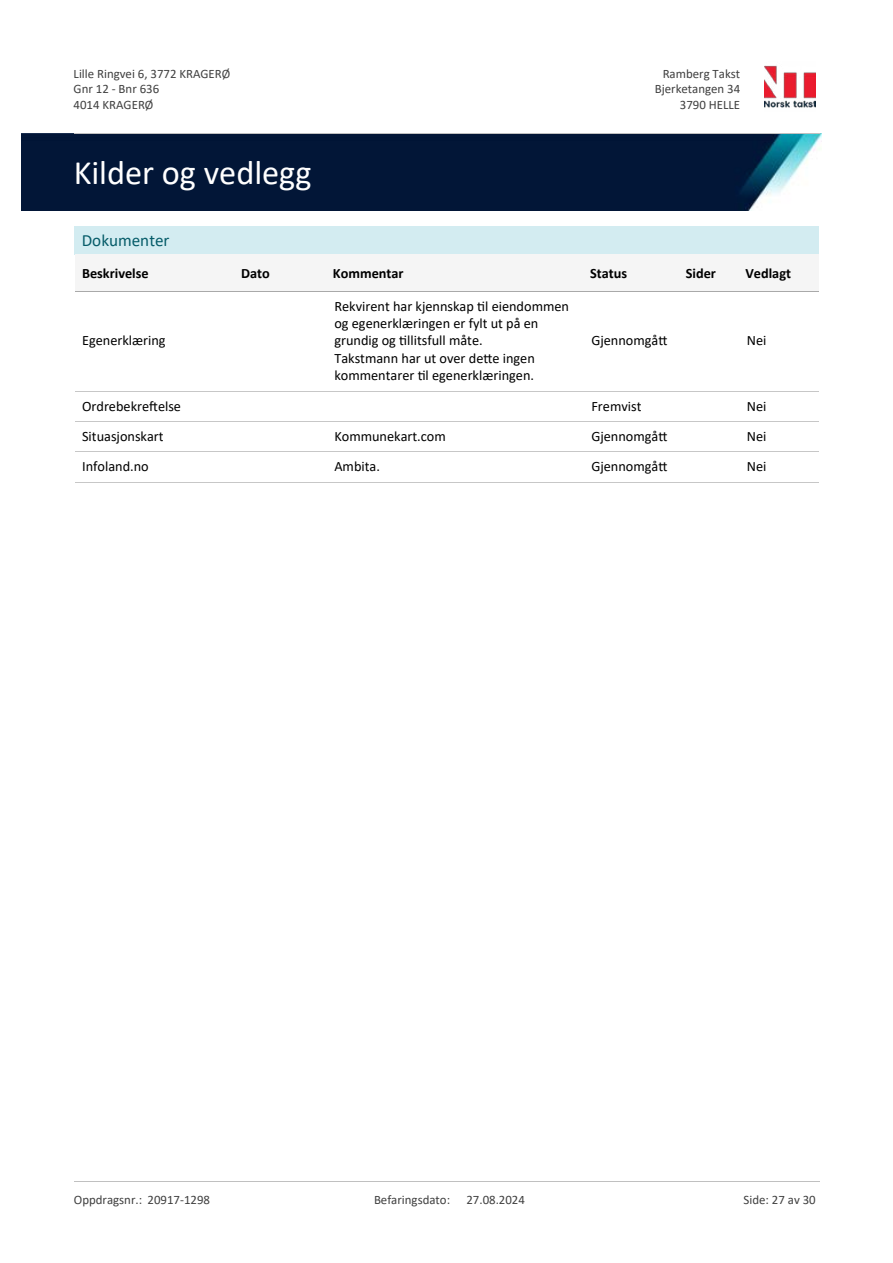
<style>
.page{position:relative;width:893px;height:1263px;background:#fff}
.page>*{position:absolute;margin:0;border:0;box-sizing:border-box;transform-origin:0 0}
.t1{font:34.35px "Calibri";color:#fff}
.t2{font:17.1px "Calibri";color:#065c69}
.t3{font:14.25px/17.4px "Calibri";color:#000}
.t4{font:700 14.25px "Calibri";color:#000}
.t5{font:12.9px/15.8px "Calibri";color:#404040}
</style>
<div class="page">
<img style="left:21px;top:133px;width:801px;height:77px">
<div style="left:75px;top:226px;width:744px;height:29px;background:#d3ecf1"></div>
<div style="left:75px;top:255px;width:160px;height:36px;background:#f5f5f5"></div>
<hr style="left:75px;top:291px;width:160px;height:1px;background:#a9a9a9">
<div style="left:235px;top:255px;width:92px;height:36px;background:#f5f5f5"></div>
<hr style="left:235px;top:291px;width:92px;height:1px;background:#a9a9a9">
<div style="left:327px;top:255px;width:257px;height:36px;background:#f5f5f5"></div>
<hr style="left:327px;top:291px;width:257px;height:1px;background:#a9a9a9">
<div style="left:584px;top:255px;width:96px;height:36px;background:#f5f5f5"></div>
<hr style="left:584px;top:291px;width:96px;height:1px;background:#a9a9a9">
<div style="left:680px;top:255px;width:60px;height:36px;background:#f5f5f5"></div>
<hr style="left:680px;top:291px;width:60px;height:1px;background:#a9a9a9">
<div style="left:740px;top:255px;width:79px;height:36px;background:#f5f5f5"></div>
<hr style="left:740px;top:291px;width:79px;height:1px;background:#a9a9a9">
<hr style="left:75px;top:391px;width:160px;height:1px;background:#c7c7c7">
<hr style="left:235px;top:391px;width:92px;height:1px;background:#c7c7c7">
<hr style="left:327px;top:391px;width:257px;height:1px;background:#c7c7c7">
<hr style="left:584px;top:391px;width:96px;height:1px;background:#c7c7c7">
<hr style="left:680px;top:391px;width:60px;height:1px;background:#c7c7c7">
<hr style="left:740px;top:391px;width:79px;height:1px;background:#c7c7c7">
<hr style="left:75px;top:421px;width:160px;height:1px;background:#c7c7c7">
<hr style="left:235px;top:421px;width:92px;height:1px;background:#c7c7c7">
<hr style="left:327px;top:421px;width:257px;height:1px;background:#c7c7c7">
<hr style="left:584px;top:421px;width:96px;height:1px;background:#c7c7c7">
<hr style="left:680px;top:421px;width:60px;height:1px;background:#c7c7c7">
<hr style="left:740px;top:421px;width:79px;height:1px;background:#c7c7c7">
<hr style="left:75px;top:452px;width:160px;height:1px;background:#c7c7c7">
<hr style="left:235px;top:452px;width:92px;height:1px;background:#c7c7c7">
<hr style="left:327px;top:452px;width:257px;height:1px;background:#c7c7c7">
<hr style="left:584px;top:452px;width:96px;height:1px;background:#c7c7c7">
<hr style="left:680px;top:452px;width:60px;height:1px;background:#c7c7c7">
<hr style="left:740px;top:452px;width:79px;height:1px;background:#c7c7c7">
<hr style="left:75px;top:482px;width:160px;height:1px;background:#c7c7c7">
<hr style="left:235px;top:482px;width:92px;height:1px;background:#c7c7c7">
<hr style="left:327px;top:482px;width:257px;height:1px;background:#c7c7c7">
<hr style="left:584px;top:482px;width:96px;height:1px;background:#c7c7c7">
<hr style="left:680px;top:482px;width:60px;height:1px;background:#c7c7c7">
<hr style="left:740px;top:482px;width:79px;height:1px;background:#c7c7c7">
<img style="left:765px;top:65px;width:50px;height:43px">
<hr style="left:74px;top:133px;width:745px;height:1px;background:#c0c0c0">
<hr style="left:74px;top:1181px;width:745px;height:1px;background:#c0c0c0">
<p class="t5" style="left:74px;top:65px;width:158px">Lille Ringvei 6, 3772 KRAGERØ<br>Gnr 12 - Bnr 636<br>4014 KRAGERØ</p>
<p class="t5" style="left:663px;top:65px;width:79px">Ramberg Takst</p>
<p class="t5" style="left:655px;top:81px;width:87px">Bjerketangen 34</p>
<p class="t5" style="left:680px;top:96px;width:62px">3790 HELLE</p>
<h1 class="t1" style="left:74px;top:148px;width:239px">Kilder og vedlegg</h1>
<p class="t2" style="left:82px;top:229px;width:89px">Dokumenter</p>
<p class="t4" style="left:82px;top:263px;width:68px">Beskrivelse</p>
<p class="t4" style="left:241px;top:263px;width:30px">Dato</p>
<p class="t4" style="left:333px;top:263px;width:72px">Kommentar</p>
<p class="t4" style="left:590px;top:263px;width:39px">Status</p>
<p class="t4" style="left:686px;top:263px;width:32px">Sider</p>
<p class="t4" style="left:745px;top:263px;width:47px">Vedlagt</p>
<p class="t3" style="left:82px;top:332px;width:85px">Egenerklæring</p>
<p class="t3" style="left:334px;top:297px;width:236px">Rekvirent har kjennskap 琀椀l eiendommen og egenerklæringen er fylt ut på en grundig og 琀椀llitsfull måte.<br>Takstmann har ut over de琀琀e ingen kommentarer 琀椀l egenerklæringen.</p>
<p class="t3" style="left:591px;top:332px;width:78px">Gjennomgå琀琀</p>
<p class="t3" style="left:747px;top:332px;width:21px">Nei</p>
<p class="t3" style="left:82px;top:397px;width:101px">Ordrebekre昀琀else</p>
<p class="t3" style="left:591px;top:397px;width:52px">Fremvist</p>
<p class="t3" style="left:747px;top:397px;width:21px">Nei</p>
<p class="t3" style="left:82px;top:427px;width:83px">Situasjonskart</p>
<p class="t3" style="left:334px;top:427px;width:113px">Kommunekart.com</p>
<p class="t3" style="left:591px;top:427px;width:78px">Gjennomgå琀琀</p>
<p class="t3" style="left:747px;top:427px;width:21px">Nei</p>
<p class="t3" style="left:82px;top:457px;width:68px">Infoland.no</p>
<p class="t3" style="left:334px;top:457px;width:47px">Ambita.</p>
<p class="t3" style="left:591px;top:457px;width:78px">Gjennomgå琀琀</p>
<p class="t3" style="left:747px;top:457px;width:21px">Nei</p>
<p class="t5" style="left:74px;top:1192px;width:138px">Oppdragsnr.: 20917-1298</p>
<p class="t5" style="left:374px;top:1192px;width:78px">Befaringsdato:</p>
<p class="t5" style="left:466px;top:1192px;width:60px">27.08.2024</p>
<p class="t5" style="left:744px;top:1192px;width:74px">Side: 27 av 30</p>
</div>
